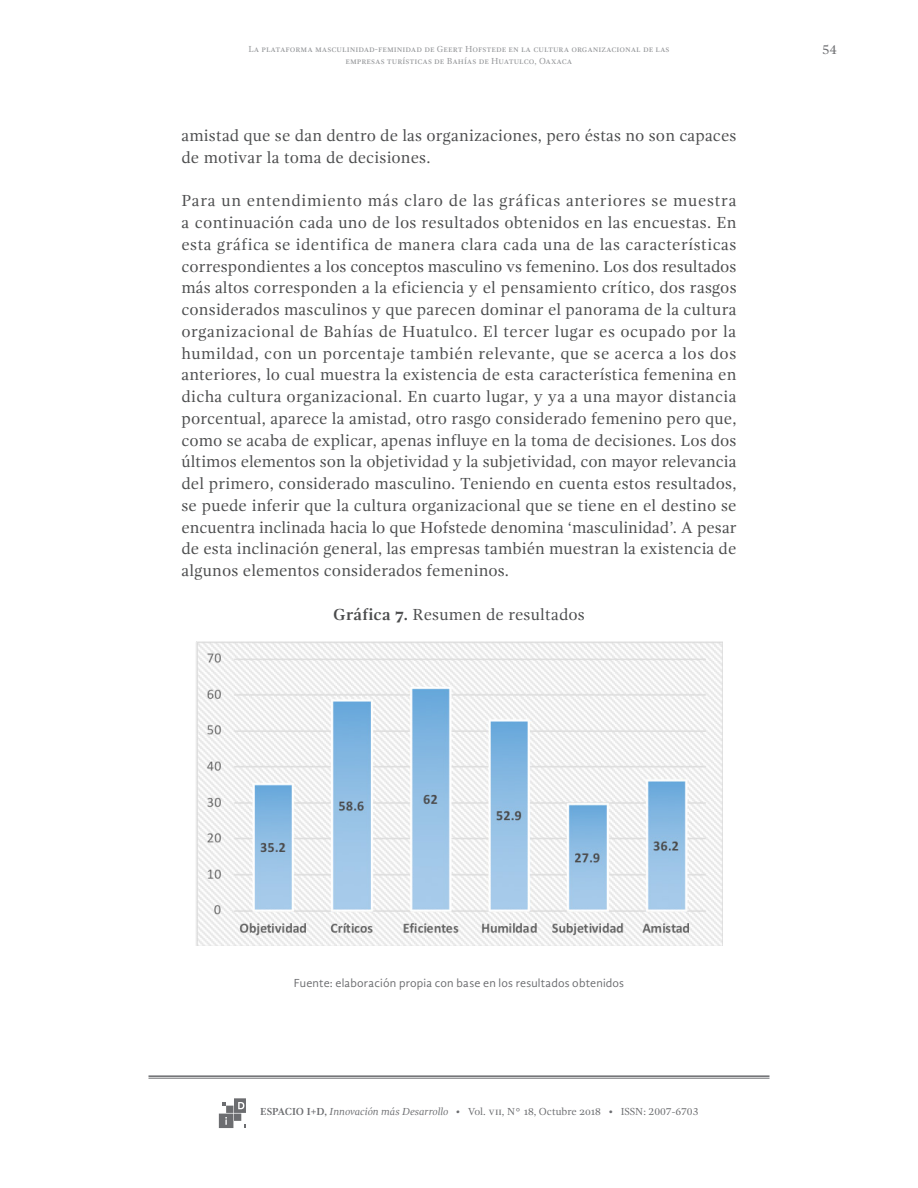
<style>
.page{position:relative;width:918px;height:1188px;background:#fff}
.page>*{position:absolute;margin:0;border:0;box-sizing:border-box;transform-origin:0 0}
.Párrafo_p{font:16.5px/21.8px "Gandhi Serif";letter-spacing:.01em;color:#4b4c4d}
.titulo_imagen{font:16.5px "Gandhi Serif";letter-spacing:.01em;color:#4b4c4d}
.t1{font:13.5px "Gandhi Serif";color:#6c6d70}
.pie_de_foto{font:12px "Gandhi Sans";letter-spacing:.015em;color:#6c6d70}
.t2{font:10.5px "Gandhi Serif";color:#6c6d70}
.t3{font:9px/12px "Gandhi Serif";color:#939598;text-align:center}
.s1{font-weight:700}
.s2{font-style:italic}
</style>
<div class="page">
<hr style="left:148px;top:1075px;width:622px;height:2px;background:#6c6d70">
<hr style="left:148px;top:1078px;width:622px;height:1px;background:#6c6d70">
<svg style="left:219px;top:1098px;width:27px;height:30px"></svg>
<img style="left:196px;top:641px;width:527px;height:305px">
<p class="t3" style="left:248px;top:43px;width:423px">La plataforma masculinidad-feminidad de Geert Hofstede en la cultura organizacional de las empresas turísticas de Bahías de Huatulco, Oaxaca</p>
<p class="t1" style="left:822px;top:42px;width:16px">54</p>
<p class="Párrafo_p" style="left:181px;top:125px;width:557px">amistad que se dan dentro de las organizaciones, pero éstas no son capaces de motivar la toma de decisiones.</p>
<p class="Párrafo_p" style="left:181px;top:190px;width:557px;text-align:justify">Para un entendimiento más claro de las gráficas anteriores se muestra a continuación cada uno de los resultados obtenidos en las encuestas. En esta gráfica se identifica de manera clara cada una de las características correspondientes a los conceptos masculino vs femenino. Los dos resultados más altos corresponden a la eficiencia y el pensamiento crítico, dos rasgos considerados masculinos y que parecen dominar el panorama de la cultura organizacional de Bahías de Huatulco. El tercer lugar es ocupado por la humildad, con un porcentaje también relevante, que se acerca a los dos anteriores, lo cual muestra la existencia de esta característica femenina en dicha cultura organizacional. En cuarto lugar, y ya a una mayor distancia porcentual, aparece la amistad, otro rasgo considerado femenino pero que, como se acaba de explicar, apenas influye en la toma de decisiones. Los dos últimos elementos son la objetividad y la subjetividad, con mayor relevancia del primero, considerado masculino. Teniendo en cuenta estos resultados, se puede inferir que la cultura organizacional que se tiene en el destino se encuentra inclinada hacia lo que Hofstede denomina ‘masculinidad’. A pesar de esta inclinación general, las empresas también muestran la existencia de algunos elementos considerados femeninos.</p>
<p class="titulo_imagen" style="left:333px;top:605px;width:253px"><span class="s1">Gráfica 7.</span> Resumen de resultados</p>
<p class="pie_de_foto" style="left:294px;top:976px;width:332px">Fuente: elaboración propia con base en los resultados obtenidos</p>
<p class="t2" style="left:260px;top:1105px;width:440px"><span class="s1">ESPACIO I+D,</span> <span class="s2">Innovación más Desarrollo •</span> Vol. vii, N° 18, Octubre 2018 • ISSN: 2007-6703</p>
</div>
